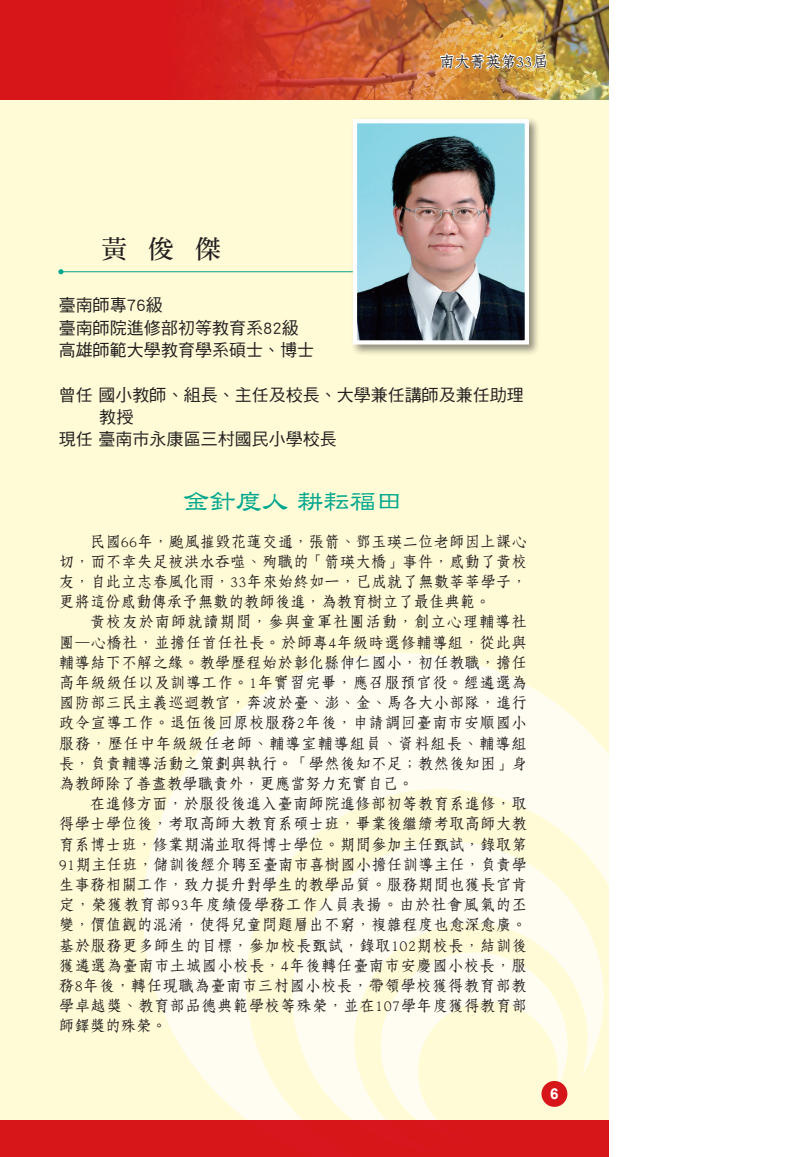
<style>
.page{position:relative;width:804px;height:1157px;background:#fff}
.page>*{position:absolute;margin:0;border:0;box-sizing:border-box;transform-origin:0 0}
.t1{font:26.55px "DF Li Shu Std W5";color:#00a78e}
.t2{font:25.5px "DF Ming Std W7";color:#231f20}
.t3{font:16.95px/22.4px "DF Hei Std W5";color:#231f20}
.t4{font:15.45px/20.2px "DF Fang Song Std W6";letter-spacing:.01em;color:#231f20;text-align:justify}
.t5{font:700 15px "Arial";color:#fff}
</style>
<div class="page">
<div style="left:0;top:0;width:608px;height:1157px;background:#fffbd6"></div>
<div style="left:0;top:0;width:608px;height:100px;background:#d7171f"></div>
<img style="left:199px;top:0;width:409px;height:100px">
<svg style="left:143px;top:616px;width:466px;height:541px;fill:#fffdf2"></svg>
<svg style="left:270px;top:819px;width:339px;height:333px;fill:#fffdf2"></svg>
<svg style="left:367px;top:939px;width:205px;height:181px"></svg>
<div style="left:0;top:1120px;width:608px;height:37px;background:#d7171f"></div>
<img style="left:439px;top:15px;width:108px;height:76px">
<div style="left:541px;top:1081px;width:26px;height:25px;background:#d7171f;border-radius:50%"></div>
<hr style="left:60px;top:271px;width:323px;height:1px;background:#00a78e">
<svg style="left:58px;top:269px;width:5px;height:5px"></svg>
<div style="left:350px;top:116px;width:190px;height:240px;background:#231f20;opacity:.5"></div>
<img style="left:358px;top:124px;width:166px;height:215px">
<div style="left:353px;top:119px;width:176px;height:225px;border:4px solid #fff"></div>
<h2 class="t2" style="left:101px;top:235px;width:121px">黃 俊 傑</h2>
<p class="t4" style="left:439px;top:51px;width:110px">南大菁英第33屆</p>
<p class="t3" style="left:59px;top:294px;width:257px">臺南師專76級<br>臺南師院進修部初等教育系82級高雄師範大學教育學系碩士、博士</p>
<p class="t3" style="left:59px;top:383px;width:466px">曾任 國小教師、組長、主任及校長、大學兼任講師及兼任助理</p>
<p class="t3" style="left:99px;top:405px;width:36px">教授</p>
<p class="t3" style="left:59px;top:428px;width:279px">現任 臺南市永康區三村國民小學校長</p>
<h1 class="t1" style="left:183px;top:487px;width:221px">金針度人 耕耘福田</h1>
<p class="t4" style="left:59px;top:530px;width:469px;text-indent:31px">民國66年，颱風摧毀花蓮交通，張箭、鄧玉瑛二位老師因上課心切，而不幸失足被洪水吞噬、殉職的「箭瑛大橋」事件，感動了黃校友，自此立志春風化雨，33年來始終如一，已成就了無數莘莘學子，更將這份感動傳承予無數的教師後進，為教育樹立了最佳典範。</p>
<p class="t4" style="left:59px;top:611px;width:469px;text-indent:31px">黃校友於南師就讀期間，參與童軍社團活動，創立心理輔導社團—心橋社，並擔任首任社長。於師專4年級時選修輔導組，從此與輔導結下不解之緣。教學歷程始於彰化縣伸仁國小，初任教職，擔任高年級級任以及訓導工作。1年實習完畢，應召服預官役。經遴選為國防部三民主義巡迴教官，奔波於臺、澎、金、馬各大小部隊，進行政令宣導工作。退伍後回原校服務2年後，申請調回臺南市安順國小服務，歷任中年級級任老師、輔導室輔導組員、資料組長、輔導組長，負責輔導活動之策劃與執行。「學然後知不足；教然後知困」身為教師除了善盡教學職責外，更應當努力充實自己。</p>
<p class="t4" style="left:59px;top:793px;width:469px;text-indent:31px">在進修方面，於服役後進入臺南師院進修部初等教育系進修，取得學士學位後，考取高師大教育系碩士班，畢業後繼續考取高師大教育系博士班，修業期滿並取得博士學位。期間參加主任甄試，錄取第91期主任班，儲訓後經介聘至臺南市喜樹國小擔任訓導主任，負責學生事務相關工作，致力提升對學生的教學品質。服務期間也獲長官肯定，榮獲教育部93年度績優學務工作人員表揚。由於社會風氣的丕變，價值觀的混淆，使得兒童問題層出不窮，複雜程度也愈深愈廣。基於服務更多師生的目標，參加校長甄試，錄取102期校長，結訓後獲遴選為臺南市土城國小校長，4年後轉任臺南市安慶國小校長，服務8年後，轉任現職為臺南市三村國小校長，帶領學校獲得教育部教學卓越獎、教育部品德典範學校等殊榮，並在107學年度獲得教育部師鐸獎的殊榮。</p>
<p class="t5" style="left:550px;top:1084px;width:10px">6</p>
</div>
